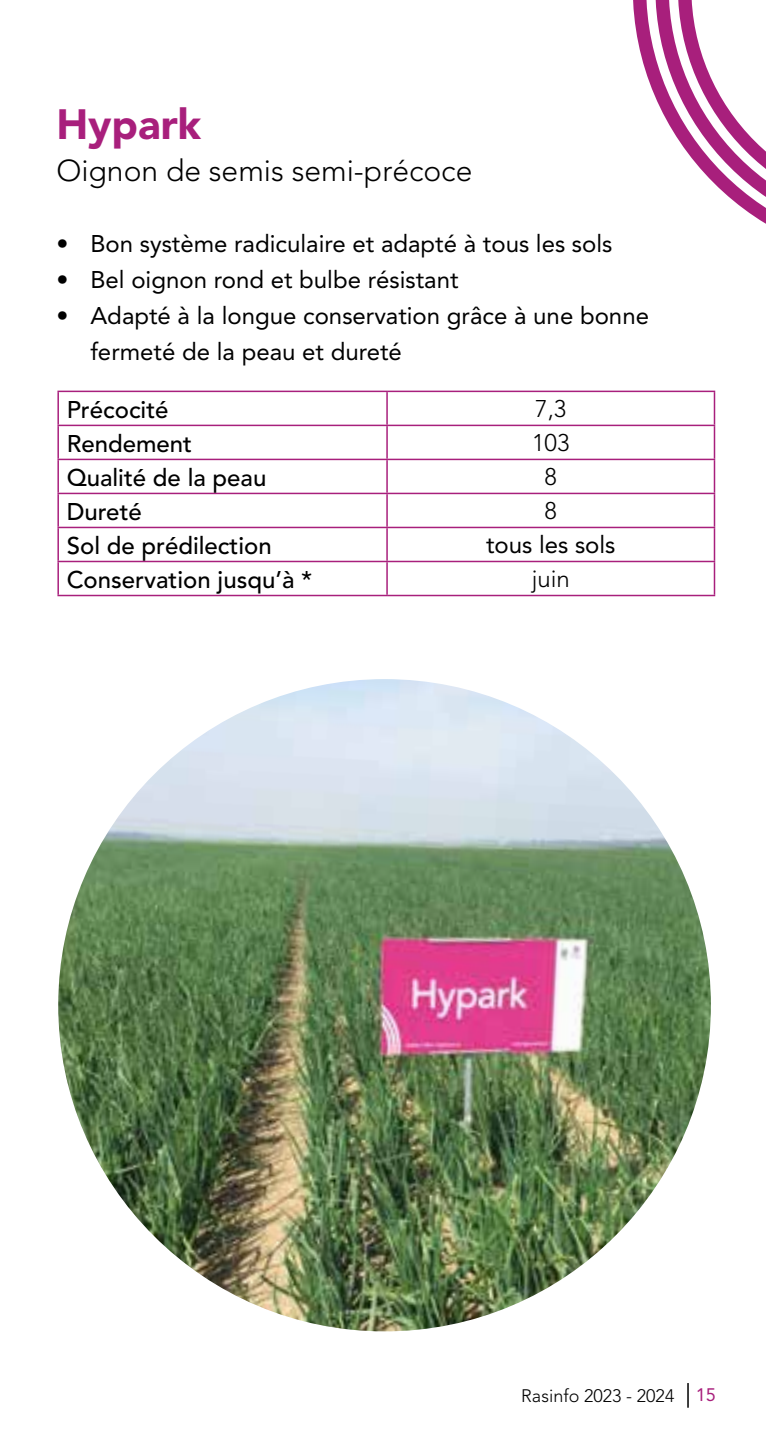
<style>
.page{position:relative;width:766px;height:1446px;background:#fff}
.page>*{position:absolute;margin:0;border:0;box-sizing:border-box;transform-origin:0 0}
.t1{font:900 42px "Avenir";color:#a81f7c}
.t2{font:300 30px "Avenir";color:#000}
.t3{font:24px/36px "Avenir";color:#000}
.t4{font:500 24px "Avenir";color:#000}
.t5{font:300 24px "Avenir";color:#000}
.t6{font:300 18px "Avenir";color:#000}
.s1{font-weight:400;color:#fff}
.s2{font-weight:400;color:#a81f7c}
</style>
<div class="page">
<svg style="left:687px;top:1383px;width:1px;height:24px"></svg>
<img style="left:58px;top:679px;width:652px;height:652px;border-radius:326px">
<svg style="left:59px;top:392px;width:654px;height:203px"></svg>
<svg style="left:387px;top:426px;width:326px;height:169px"></svg>
<hr style="left:57px;top:391px;width:330px;height:1px;background:#a81f7c">
<hr style="left:57px;top:392px;width:2px;height:33px;background:#a81f7c">
<hr style="left:387px;top:391px;width:328px;height:1px;background:#a81f7c">
<hr style="left:386px;top:392px;width:1px;height:33px;background:#a81f7c">
<hr style="left:713px;top:392px;width:2px;height:33px;background:#a81f7c">
<hr style="left:57px;top:425px;width:330px;height:1px;background:#a81f7c">
<hr style="left:57px;top:426px;width:2px;height:33px;background:#a81f7c">
<hr style="left:387px;top:425px;width:328px;height:1px;background:#a81f7c">
<hr style="left:386px;top:426px;width:1px;height:33px;background:#a81f7c">
<hr style="left:713px;top:426px;width:2px;height:33px;background:#a81f7c">
<hr style="left:57px;top:459px;width:330px;height:1px;background:#a81f7c">
<hr style="left:57px;top:460px;width:2px;height:33px;background:#a81f7c">
<hr style="left:387px;top:459px;width:328px;height:1px;background:#a81f7c">
<hr style="left:386px;top:460px;width:1px;height:33px;background:#a81f7c">
<hr style="left:713px;top:460px;width:2px;height:33px;background:#a81f7c">
<hr style="left:57px;top:493px;width:330px;height:1px;background:#a81f7c">
<hr style="left:57px;top:494px;width:2px;height:33px;background:#a81f7c">
<hr style="left:387px;top:493px;width:328px;height:1px;background:#a81f7c">
<hr style="left:386px;top:494px;width:1px;height:33px;background:#a81f7c">
<hr style="left:713px;top:494px;width:2px;height:33px;background:#a81f7c">
<hr style="left:57px;top:527px;width:330px;height:1px;background:#a81f7c">
<hr style="left:57px;top:528px;width:2px;height:33px;background:#a81f7c">
<hr style="left:387px;top:527px;width:328px;height:1px;background:#a81f7c">
<hr style="left:386px;top:528px;width:1px;height:33px;background:#a81f7c">
<hr style="left:713px;top:528px;width:2px;height:33px;background:#a81f7c">
<hr style="left:57px;top:561px;width:330px;height:1px;background:#a81f7c">
<hr style="left:57px;top:562px;width:2px;height:33px;background:#a81f7c">
<hr style="left:387px;top:561px;width:328px;height:1px;background:#a81f7c">
<hr style="left:386px;top:562px;width:1px;height:33px;background:#a81f7c">
<hr style="left:713px;top:562px;width:2px;height:33px;background:#a81f7c">
<hr style="left:57px;top:595px;width:330px;height:1px;background:#a81f7c">
<hr style="left:387px;top:595px;width:328px;height:1px;background:#a81f7c">
<svg style="left:633px;top:0;width:132px;height:223px"></svg>
<h1 class="t1" style="left:56px;top:99px;width:146px">Hypark</h1>
<p class="t2" style="left:56px;top:153px;width:417px">Oignon de semis semi-précoce</p>
<p class="t3" style="left:56px;top:226px;width:557px">• Bon système radiculaire et adapté à tous les sols</p>
<p class="t3" style="left:56px;top:262px;width:403px">• Bel oignon rond et bulbe résistant</p>
<p class="t3" style="left:90px;top:298px;width:560px;text-indent:-34px">• Adapté à la longue conservation grâce à une bonne fermeté de la peau et dureté</p>
<p class="t4" style="left:67px;top:395px;width:103px">Précocité</p>
<p class="t5" style="left:535px;top:395px;width:33px">7,3</p>
<p class="t4" style="left:67px;top:429px;width:127px">Rendement</p>
<p class="t5" style="left:532px;top:429px;width:39px">103</p>
<p class="t4" style="left:67px;top:463px;width:262px">Qualité de la peau <span class="s1">peau</span></p>
<p class="t5" style="left:544px;top:463px;width:14px">8</p>
<p class="t4" style="left:67px;top:497px;width:77px">Dureté</p>
<p class="t5" style="left:544px;top:497px;width:14px">8</p>
<p class="t4" style="left:67px;top:531px;width:206px">Sol de prédilection</p>
<p class="t3" style="left:486px;top:527px;width:131px">tous les sols</p>
<p class="t4" style="left:67px;top:565px;width:247px">Conservation jusqu’à *</p>
<p class="t5" style="left:531px;top:565px;width:40px">juin</p>
<p class="t6" style="left:521px;top:1385px;width:196px">Rasinfo 2023 - 2024 <span class="s2">15</span></p>
</div>
